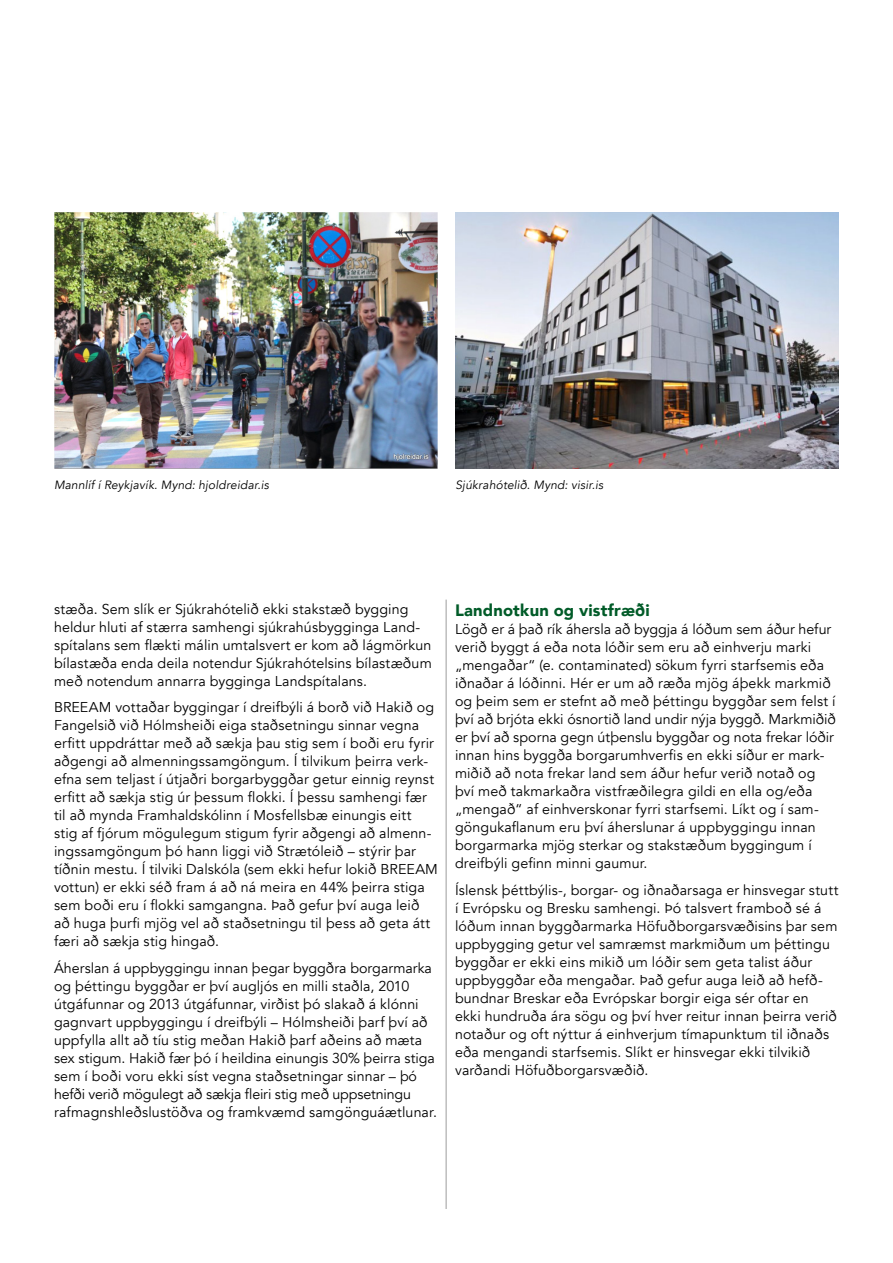
<style>
.page{position:relative;width:893px;height:1263px;background:#fff}
.page>*{position:absolute;margin:0;border:0;box-sizing:border-box;transform-origin:0 0}
.t1{font:900 16.5px "Avenir";letter-spacing:.01em;color:#015b28}
.t2{font:14.25px/18px "Avenir";letter-spacing:.01em;color:#000}
.t3{font:italic 12px "Avenir";letter-spacing:.015em;color:#000}
</style>
<div class="page">
<img style="left:54px;top:213px;width:384px;height:256px">
<img style="left:455px;top:213px;width:384px;height:255px">
<hr style="left:446px;top:600px;width:1px;height:609px;background:#9c9c9d">
<p class="t3" style="left:54px;top:478px;width:217px">Mannlíf í Reykjavík. Mynd: hjoldreidar.is</p>
<p class="t3" style="left:455px;top:478px;width:149px">Sjúkrahótelið. Mynd: visir.is</p>
<p class="t2" style="left:54px;top:600px;width:379px">stæða. Sem slík er Sjúkrahótelið ekki stakstæð bygging heldur hluti af stærra samhengi sjúkrahúsbygginga Land&shy;spítalans sem flækti málin umtalsvert er kom að lágmörkun bílastæða enda deila notendur Sjúkrahótelsins bílastæðum með notendum annarra bygginga Landspítalans.</p>
<p class="t2" style="left:54px;top:699px;width:385px">BREEAM vottaðar byggingar í dreifbýli á borð við Hakið og Fangelsið við Hólmsheiði eiga staðsetningu sinnar vegna erfitt uppdráttar með að sækja þau stig sem í boði eru fyrir aðgengi að almenningssamgöngum. Í tilvikum þeirra verk&shy;efna sem teljast í útjaðri borgarbyggðar getur einnig reynst erfitt að sækja stig úr þessum flokki. Í þessu samhengi fær til að mynda Framhaldskólinn í Mosfellsbæ einungis eitt stig af fjórum mögulegum stigum fyrir aðgengi að almenn&shy;ingssamgöngum þó hann liggi við Strætóleið – stýrir þar tíðnin mestu. Í tilviki Dalskóla (sem ekki hefur lokið BREEAM vottun) er ekki séð fram á að ná meira en 44% þeirra stiga sem boði eru í flokki samgangna. Það gefur því auga leið að huga þurfi mjög vel að staðsetningu til þess að geta átt færi að sækja stig hingað.</p>
<p class="t2" style="left:54px;top:959px;width:384px">Áherslan á uppbyggingu innan þegar byggðra borgarmarka og þéttingu byggðar er því augljós en milli staðla, 2010 útgáfunnar og 2013 útgáfunnar, virðist þó slakað á klónni gagnvart uppbyggingu í dreifbýli – Hólmsheiði þarf því að uppfylla allt að tíu stig meðan Hakið þarf aðeins að mæta sex stigum. Hakið fær þó í heildina einungis 30% þeirra stiga sem í boði voru ekki síst vegna staðsetningar sinnar – þó hefði verið mögulegt að sækja fleiri stig með uppsetningu rafmagnshleðslustöðva og framkvæmd samgönguáætlunar.</p>
<p class="t1" style="left:455px;top:596px;width:196px">Landnotkun og vistfræði</p>
<p class="t2" style="left:455px;top:620px;width:383px">Lögð er á það rík áhersla að byggja á lóðum sem áður hefur verið byggt á eða nota lóðir sem eru að einhverju marki „mengaðar“ (e. contaminated) sökum fyrri starfsemis eða iðnaðar á lóðinni. Hér er um að ræða mjög áþekk markmið og þeim sem er stefnt að með þéttingu byggðar sem felst í því að brjóta ekki ósnortið land undir nýja byggð. Markmiðið er því að sporna gegn útþenslu byggðar og nota frekar lóðir innan hins byggða borgarumhverfis en ekki síður er mark&shy;miðið að nota frekar land sem áður hefur verið notað og því með takmarkaðra vistfræðilegra gildi en ella og/eða „mengað“ af einhverskonar fyrri starfsemi. Líkt og í sam&shy;göngukaflanum eru því áherslunar á uppbyggingu innan borgarmarka mjög sterkar og stakstæðum byggingum í dreifbýli gefinn minni gaumur.</p>
<p class="t2" style="left:455px;top:881px;width:385px">Íslensk þéttbýlis-, borgar- og iðnaðarsaga er hinsvegar stutt í Evrópsku og Bresku samhengi. Þó talsvert framboð sé á lóðum innan byggðarmarka Höfuðborgarsvæðisins þar sem uppbygging getur vel samræmst markmiðum um þéttingu byggðar er ekki eins mikið um lóðir sem geta talist áður uppbyggðar eða mengaðar. Það gefur auga leið að hefð&shy;bundnar Breskar eða Evrópskar borgir eiga sér oftar en<br>ekki hundruða ára sögu og því hver reitur innan þeirra verið notaður og oft nýttur á einhverjum tímapunktum til iðnaðs eða mengandi starfsemis. Slíkt er hinsvegar ekki tilvikið varðandi Höfuðborgarsvæðið.</p>
</div>
